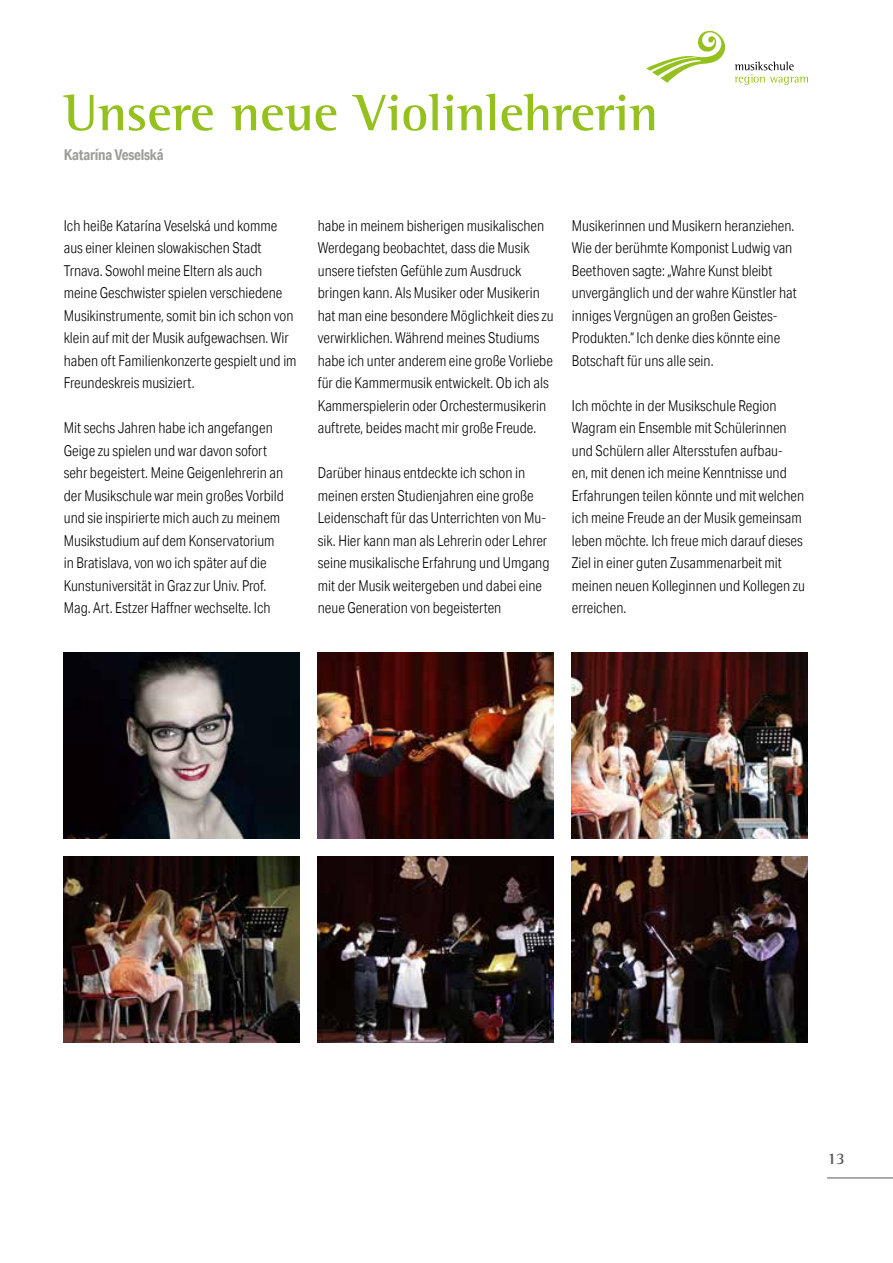
<style>
.page{position:relative;width:893px;height:1263px;background:#fff}
.page>*{position:absolute;margin:0;border:0;box-sizing:border-box;transform-origin:0 0}
.t1{font:700 52.5px "Rotis Semi Serif";color:#95c11f}
.t2{font:700 16.5px "Rotis Semi Serif";color:#575756}
.t3{font:300 15px/22.5px "Aktiv Grotesk Cd";color:#000}
.t4{font:700 15px "Aktiv Grotesk Cd";letter-spacing:-.015em;color:#9d9d9c}
</style>
<div class="page">
<svg style="left:646px;top:31px;width:80px;height:52px"></svg>
<svg style="left:735px;top:62px;width:73px;height:23px"></svg>
<img style="left:64px;top:653px;width:236px;height:186px">
<img style="left:64px;top:857px;width:236px;height:186px">
<img style="left:318px;top:653px;width:236px;height:186px">
<img style="left:318px;top:857px;width:236px;height:186px">
<img style="left:572px;top:653px;width:236px;height:186px">
<img style="left:572px;top:857px;width:236px;height:186px">
<hr style="left:827px;top:1177px;width:66px;height:1px;background:#575756">
<h1 class="t1" style="left:64px;top:81px;width:596px">Unsere neue Violinlehrerin</h1>
<p class="t4" style="left:64px;top:145px;width:101px">Katarína Veselská</p>
<p class="t3" style="left:64px;top:214px;width:234px">Ich heiße Katarína Veselská und komme aus einer kleinen slowakischen Stadt Trnava. Sowohl meine Eltern als auch meine Geschwister spielen verschiedene Musikinstrumente, somit bin ich schon von klein auf mit der Musik aufgewachsen. Wir haben oft Familienkonzerte gespielt und im Freundeskreis musiziert.</p>
<p class="t3" style="left:64px;top:417px;width:222px">Mit sechs Jahren habe ich angefangen Geige zu spielen und war davon sofort sehr begeistert. Meine Geigenlehrerin an der Musikschule war mein großes Vorbild und sie inspirierte mich auch zu meinem Musikstudium auf dem Konservatorium in Bratislava, von wo ich später auf die Kunstuniversität in Graz zur Univ. Prof.<br>Mag. Art. Estzer Haffner wechselte. Ich</p>
<p class="t3" style="left:318px;top:214px;width:237px">habe in meinem bisherigen musikalischen Werdegang beobachtet, dass die Musik unsere tiefsten Gefühle zum Ausdruck bringen kann. Als Musiker oder Musikerin hat man eine besondere Möglichkeit dies zu verwirklichen. Während meines Studiums habe ich unter anderem eine große Vorliebe für die Kammermusik entwickelt. Ob ich als Kammerspielerin oder Orchestermusikerin auftrete, beides macht mir große Freude.</p>
<p class="t3" style="left:318px;top:462px;width:233px">Darüber hinaus entdeckte ich schon in meinen ersten Studienjahren eine große Leidenschaft für das Unterrichten von Mu&shy;sik. Hier kann man als Lehrerin oder Lehrer seine musikalische Erfahrung und Umgang mit der Musik weitergeben und dabei eine neue Generation von begeisterten</p>
<p class="t3" style="left:572px;top:214px;width:226px">Musikerinnen und Musikern heranziehen.<br>Wie der berühmte Komponist Ludwig van Beethoven sagte: „Wahre Kunst bleibt unvergänglich und der wahre Künstler hat inniges Vergnügen an großen Geistes-Produkten.“ Ich denke dies könnte eine Botschaft für uns alle sein.</p>
<p class="t3" style="left:572px;top:394px;width:235px">Ich möchte in der Musikschule Region Wagram ein Ensemble mit Schülerinnen und Schülern aller Altersstufen aufbau-<br>en, mit denen ich meine Kenntnisse und Erfahrungen teilen könnte und mit welchen ich meine Freude an der Musik gemeinsam leben möchte. Ich freue mich darauf dieses Ziel in einer guten Zusammenarbeit mit meinen neuen Kolleginnen und Kollegen zu erreichen.</p>
<p class="t2" style="left:827px;top:1148px;width:20px">13</p>
</div>
